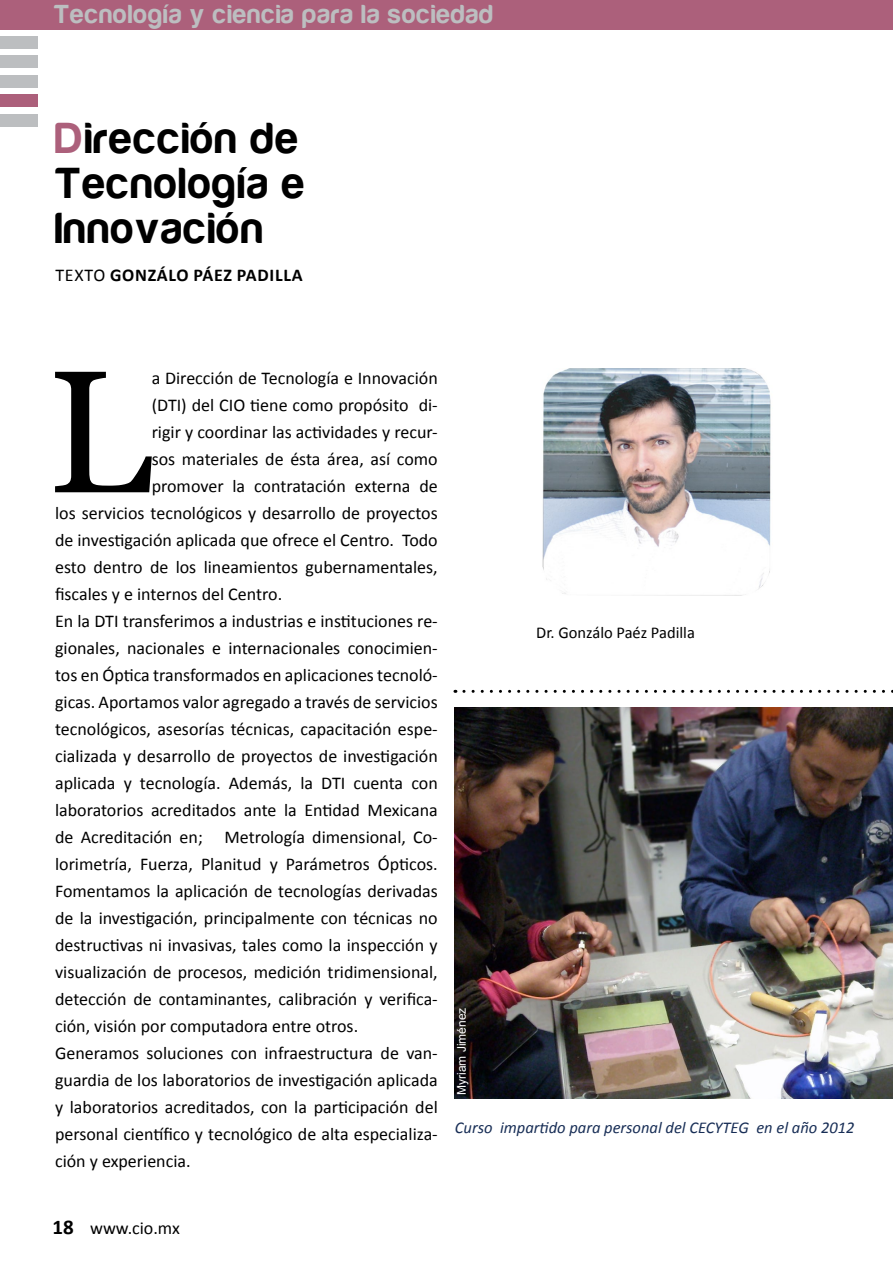
<style>
.page{position:relative;width:893px;height:1263px;background:#fff}
.page>*{position:absolute;margin:0;border:0;box-sizing:border-box;transform-origin:0 0}
.t1{font:173.85px "Georgia";color:#000}
.t2{font:45px/45px "Harabara";letter-spacing:.05em;color:#000}
.t3{font:27px "Harabara";letter-spacing:.05em;color:#bcbec0}
.t4{font:18px "Calibri";color:#000}
.t5{font:700 18px "Calibri";letter-spacing:.04em;color:#000}
.t6{font:italic 16.5px "Calibri";color:#182e56}
.t7{font:16.5px "Calibri";color:#000}
.t8{font:12px "Arial";color:#fff}
.s1{color:#ac607b}
.s2{font-weight:400}
.s3{font-weight:700;font-size:21px}
</style>
<div class="page">
<div style="left:0;top:36px;width:38px;height:13px;background:#bcbec0"></div>
<div style="left:0;top:56px;width:38px;height:12px;background:#bcbec0"></div>
<div style="left:0;top:95px;width:38px;height:12px;background:#ac607b"></div>
<div style="left:0;top:75px;width:38px;height:12px;background:#bcbec0"></div>
<div style="left:0;top:114px;width:38px;height:12px;background:#bcbec0"></div>
<img style="left:455px;top:708px;width:438px;height:390px">
<svg style="left:464px;top:690px;width:429px;height:3px"></svg>
<div style="left:0;top:0;width:893px;height:30px;background:#ac607b"></div>
<img style="left:542px;top:368px;width:229px;height:228px">
<h3 class="t3" style="left:54px;top:0;width:441px">Tecnología y ciencia para la sociedad</h3>
<h2 class="t2" style="left:56px;top:116px;width:251px"><span class="s1">D</span>irección de<br>Tecnología e<br>Innovación</h2>
<p class="t5" style="left:55px;top:264px;width:249px"><span class="s2">Texto</span> GONZÁLO PÁEZ PADILLA</p>
<h1 class="t1" style="left:47px;top:327px;width:107px">L</h1>
<p class="t4" style="left:152px;top:367px;width:288px">a Dirección de Tecnología e Innovación</p>
<p class="t4" style="left:152px;top:394px;width:288px">(DTI) del CIO tiene como propósito di-</p>
<p class="t4" style="left:152px;top:421px;width:288px">rigir y coordinar las actividades y recur-</p>
<p class="t4" style="left:152px;top:448px;width:288px">sos materiales de ésta área, así como</p>
<p class="t4" style="left:152px;top:475px;width:288px">promover la contratación externa de</p>
<p class="t4" style="left:55px;top:502px;width:384px">los servicios tecnológicos y desarrollo de proyectos</p>
<p class="t4" style="left:55px;top:529px;width:384px">de investigación aplicada que ofrece el Centro. Todo</p>
<p class="t4" style="left:55px;top:556px;width:384px">esto dentro de los lineamientos gubernamentales,</p>
<p class="t4" style="left:55px;top:583px;width:229px">fiscales y e internos del Centro.</p>
<p class="t4" style="left:55px;top:610px;width:384px">En la DTI transferimos a industrias e instituciones re-</p>
<p class="t4" style="left:55px;top:637px;width:384px">gionales, nacionales e internacionales conocimien-</p>
<p class="t4" style="left:55px;top:664px;width:384px">tos en Óptica transformados en aplicaciones tecnoló-</p>
<p class="t4" style="left:55px;top:691px;width:384px">gicas. Aportamos valor agregado a través de servicios</p>
<p class="t4" style="left:55px;top:718px;width:384px">tecnológicos, asesorías técnicas, capacitación espe-</p>
<p class="t4" style="left:55px;top:745px;width:384px">cializada y desarrollo de proyectos de investigación</p>
<p class="t4" style="left:55px;top:772px;width:384px">aplicada y tecnología. Además, la DTI cuenta con</p>
<p class="t4" style="left:55px;top:799px;width:384px">laboratorios acreditados ante la Entidad Mexicana</p>
<p class="t4" style="left:55px;top:826px;width:384px">de Acreditación en; Metrología dimensional, Co-</p>
<p class="t4" style="left:55px;top:853px;width:384px">lorimetría, Fuerza, Planitud y Parámetros Ópticos.</p>
<p class="t4" style="left:55px;top:880px;width:384px">Fomentamos la aplicación de tecnologías derivadas</p>
<p class="t4" style="left:55px;top:907px;width:384px">de la investigación, principalmente con técnicas no</p>
<p class="t4" style="left:55px;top:934px;width:384px">destructivas ni invasivas, tales como la inspección y</p>
<p class="t4" style="left:55px;top:961px;width:384px">visualización de procesos, medición tridimensional,</p>
<p class="t4" style="left:55px;top:988px;width:384px">detección de contaminantes, calibración y verifica-</p>
<p class="t4" style="left:55px;top:1015px;width:305px">ción, visión por computadora entre otros.</p>
<p class="t4" style="left:55px;top:1042px;width:384px">Generamos soluciones con infraestructura de van-</p>
<p class="t4" style="left:55px;top:1069px;width:384px">guardia de los laboratorios de investigación aplicada</p>
<p class="t4" style="left:55px;top:1096px;width:384px">y laboratorios acreditados, con la participación del</p>
<p class="t4" style="left:55px;top:1123px;width:384px">personal científico y tecnológico de alta especializa-</p>
<p class="t4" style="left:55px;top:1150px;width:137px">ción y experiencia.</p>
<p class="t7" style="left:536px;top:622px;width:160px">Dr. Gonzálo Paéz Padilla</p>
<p class="t8" style="left:454px;top:1095px;width:89px;rotate:-90deg">Myriam Jiménez</p>
<p class="t6" style="left:455px;top:1116px;width:401px">Curso impartido para personal del CECYTEG en el año 2012</p>
<p class="t4" style="left:52px;top:1216px;width:129px"><span class="s3">18</span> www.cio.mx</p>
</div>
